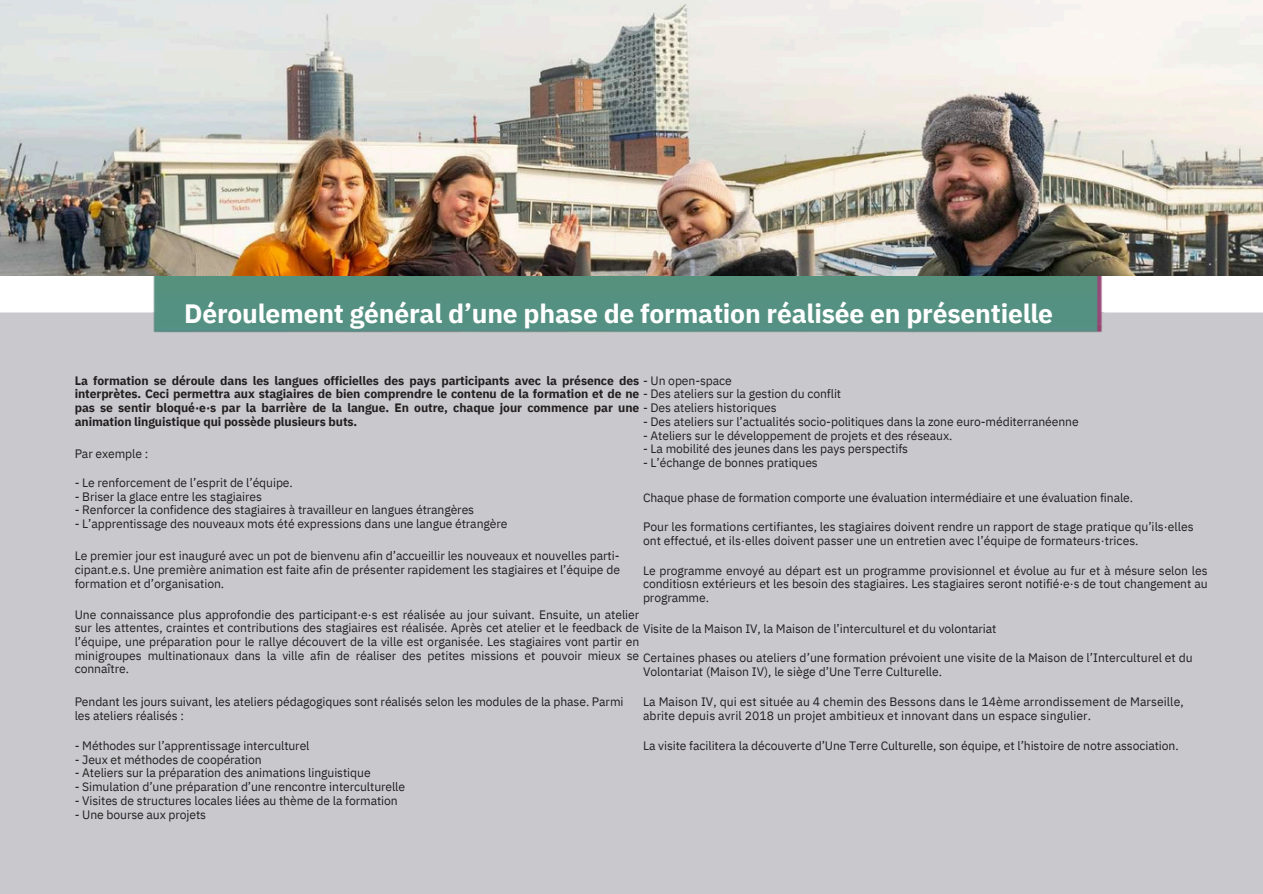
<style>
.page{position:relative;width:1263px;height:894px;background:#fff}
.page>*{position:absolute;margin:0;border:0;box-sizing:border-box;transform-origin:0 0}
.t1{font:700 26.4px "IBM Plex Sans";letter-spacing:-.01em;color:#fff}
.t2{font:12.15px/13.6px "IBM Plex Sans";letter-spacing:-.01em;color:#231f20}
.t3{font:700 12.15px/13.6px "IBM Plex Sans";letter-spacing:-.01em;color:#231f20}
.s1{font-weight:400}
</style>
<div class="page">
<img style="left:0;top:275px;width:1263px;height:618px">
<img style="left:0;top:0;width:1263px;height:275px">
<p class="t1" style="left:184px;top:295px;width:870px">Déroulement général d’une phase de formation réalisée en présentielle</p>
<h1 class="t3" style="left:75px;top:373px;width:768px">La formation se déroule dans les langues officielles des pays participants avec la présence des <span class="s1">- Un open-space<br></span>interprètes. Ceci permettra aux stagiaires de bien comprendre le contenu de la formation et de ne <span class="s1">- Des ateliers sur la gestion du conflit </span>pas se sentir bloqué·e·s par la barrière de la langue. En outre, chaque jour commence par une <span class="s1">- Des ateliers historiques<br></span>animation linguistique qui possède plusieurs buts.</h1>
<h2 class="t2" style="left:75px;top:446px;width:75px">Par exemple :</h2>
<p class="t2" style="left:75px;top:475px;width:220px">- Le renforcement de l’esprit de l’équipe.</p>
<p class="t2" style="left:75px;top:489px;width:189px">- Briser la glace entre les stagiaires</p>
<p class="t2" style="left:75px;top:503px;width:401px">- Renforcer la confidence des stagiaires à travailleur en langues étrangères</p>
<p class="t2" style="left:75px;top:516px;width:434px">- L’apprentissage des nouveaux mots été expressions dans une langue étrangère</p>
<p class="t2" style="left:75px;top:548px;width:547px;text-align:justify">Le premier jour est inauguré avec un pot de bienvenu afin d’accueillir les nouveaux et nouvelles parti&shy;cipant.e.s. Une première animation est faite afin de présenter rapidement les stagiaires et l’équipe de formation et d’organisation.</p>
<p class="t2" style="left:75px;top:607px;width:923px">Une connaissance plus approfondie des participant·e·s est réalisée au jour suivant. Ensuite, un atelier<br>sur les attentes, craintes et contributions des stagiaires est réalisée. Après cet atelier et le feedback de Visite de la Maison IV, la Maison de l’interculturel et du volontariat l’équipe, une préparation pour le rallye découvert de la ville est organisée. Les stagiaires vont partir en<br>minigroupes multinationaux dans la ville afin de réaliser des petites missions et pouvoir mieux se<br>connaître.</p>
<p class="t2" style="left:75px;top:694px;width:550px">Pendant les jours suivant, les ateliers pédagogiques sont réalisés selon les modules de la phase. Parmi les ateliers réalisés :</p>
<p class="t2" style="left:75px;top:738px;width:236px">- Méthodes sur l’apprentissage interculturel</p>
<p class="t2" style="left:75px;top:752px;width:189px">- Jeux et méthodes de coopération</p>
<p class="t2" style="left:75px;top:765px;width:297px">- Ateliers sur la préparation des animations linguistique</p>
<p class="t2" style="left:75px;top:779px;width:332px">- Simulation d’une préparation d’une rencontre interculturelle</p>
<p class="t2" style="left:75px;top:793px;width:325px">- Visites de structures locales liées au thème de la formation</p>
<p class="t2" style="left:75px;top:807px;width:133px">- Une bourse aux projets</p>
<p class="t2" style="left:643px;top:414px;width:437px">- Des ateliers sur l’actualités socio-politiques dans la zone euro-méditerranéenne</p>
<p class="t2" style="left:643px;top:428px;width:311px">- Ateliers sur le développement de projets et des réseaux.</p>
<p class="t2" style="left:643px;top:442px;width:267px">- La mobilité des jeunes dans les pays perspectifs</p>
<p class="t2" style="left:643px;top:455px;width:176px">- L’échange de bonnes pratiques</p>
<p class="t2" style="left:643px;top:490px;width:492px">Chaque phase de formation comporte une évaluation intermédiaire et une évaluation finale.</p>
<p class="t2" style="left:643px;top:519px;width:552px">Pour les formations certifiantes, les stagiaires doivent rendre un rapport de stage pratique qu’ils·elles ont effectué, et ils·elles doivent passer une un entretien avec l’équipe de formateurs·trices.</p>
<p class="t2" style="left:643px;top:563px;width:566px;text-align:justify">Le programme envoyé au départ est un programme provisionnel et évolue au fur et à mésure selon les conditiosn extérieurs et les besoin des stagiaires. Les stagiaires seront notifié·e·s de tout changement au programme.</p>
<p class="t2" style="left:643px;top:650px;width:551px">Certaines phases ou ateliers d’une formation prévoient une visite de la Maison de l’Interculturel et du<br>Volontariat (Maison IV), le siège d’Une Terre Culturelle.</p>
<p class="t2" style="left:643px;top:694px;width:542px">La Maison IV, qui est située au 4 chemin des Bessons dans le 14ème arrondissement de Marseille, abrite depuis avril 2018 un projet ambitieux et innovant dans un espace singulier.</p>
<p class="t2" style="left:643px;top:738px;width:537px">La visite facilitera la découverte d’Une Terre Culturelle, son équipe, et l’histoire de notre association.</p>
</div>
